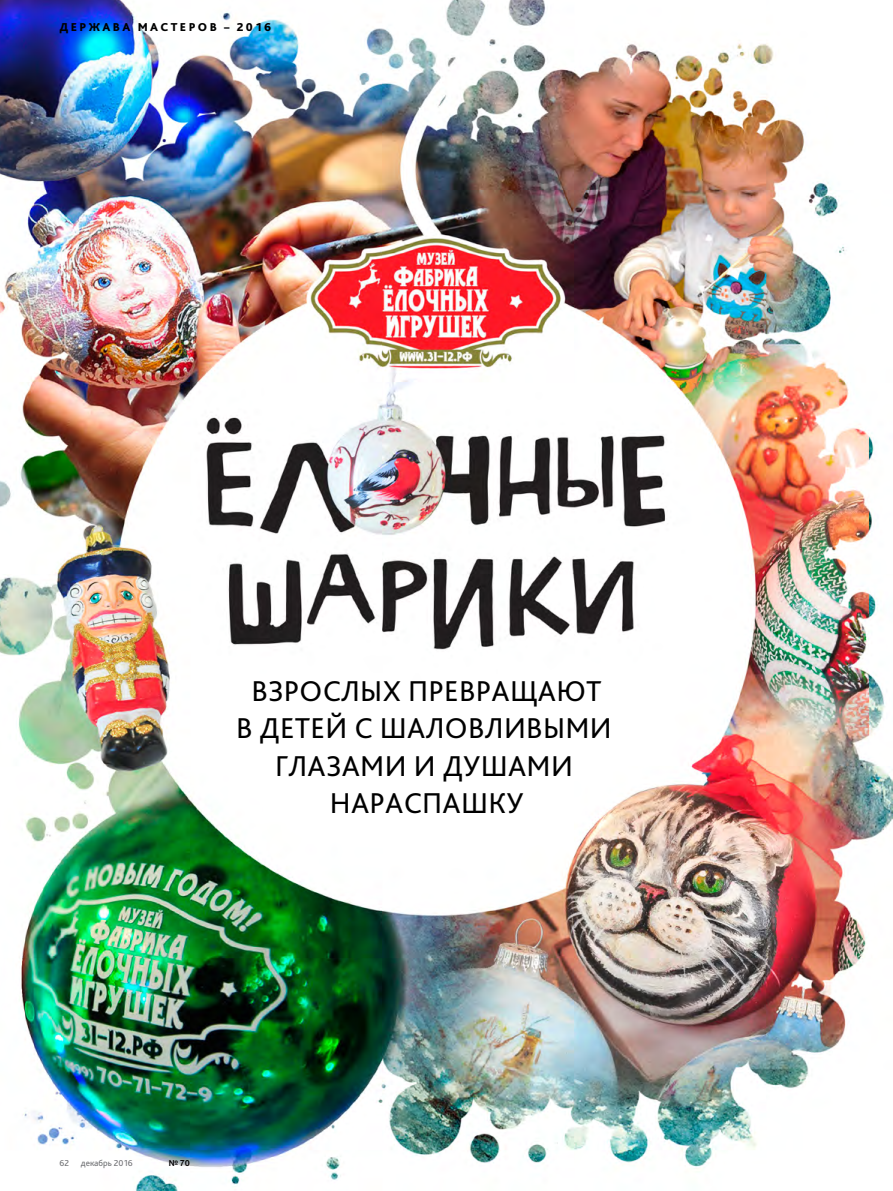
<style>
.page{position:relative;width:893px;height:1191px;background:#fff}
.page>*{position:absolute;margin:0;border:0;box-sizing:border-box;transform-origin:0 0}
.t1{font:30px/37.5px "Bliss Pro";letter-spacing:.01em;color:#000;text-align:center}
.t2{font:800 12px "Bliss Pro";letter-spacing:.2em;color:#000}
.t3{font:9px "Bliss Pro";color:#6d6e71}
.t4{font:700 9px "Bliss Pro";color:#000}
</style>
<div class="page">
<img style="left:0;top:0;width:893px;height:1191px">
<p class="t2" style="left:60px;top:20px;width:213px">ДЕРЖАВА МАСТЕРОВ – 2016</p>
<p class="t1" style="left:236px;top:671px;width:377px">ВЗРОСЛЫХ ПРЕВРАЩАЮТ<br>В ДЕТЕЙ С ШАЛОВЛИВЫМИ<br>ГЛАЗАМИ И ДУШАМИ<br>НАРАСПАШКУ</p>
<p class="t3" style="left:60px;top:1157px;width:11px">62</p>
<p class="t3" style="left:81px;top:1157px;width:53px">декабрь 2016</p>
<p class="t4" style="left:169px;top:1157px;width:23px">№ 70</p>
</div>
